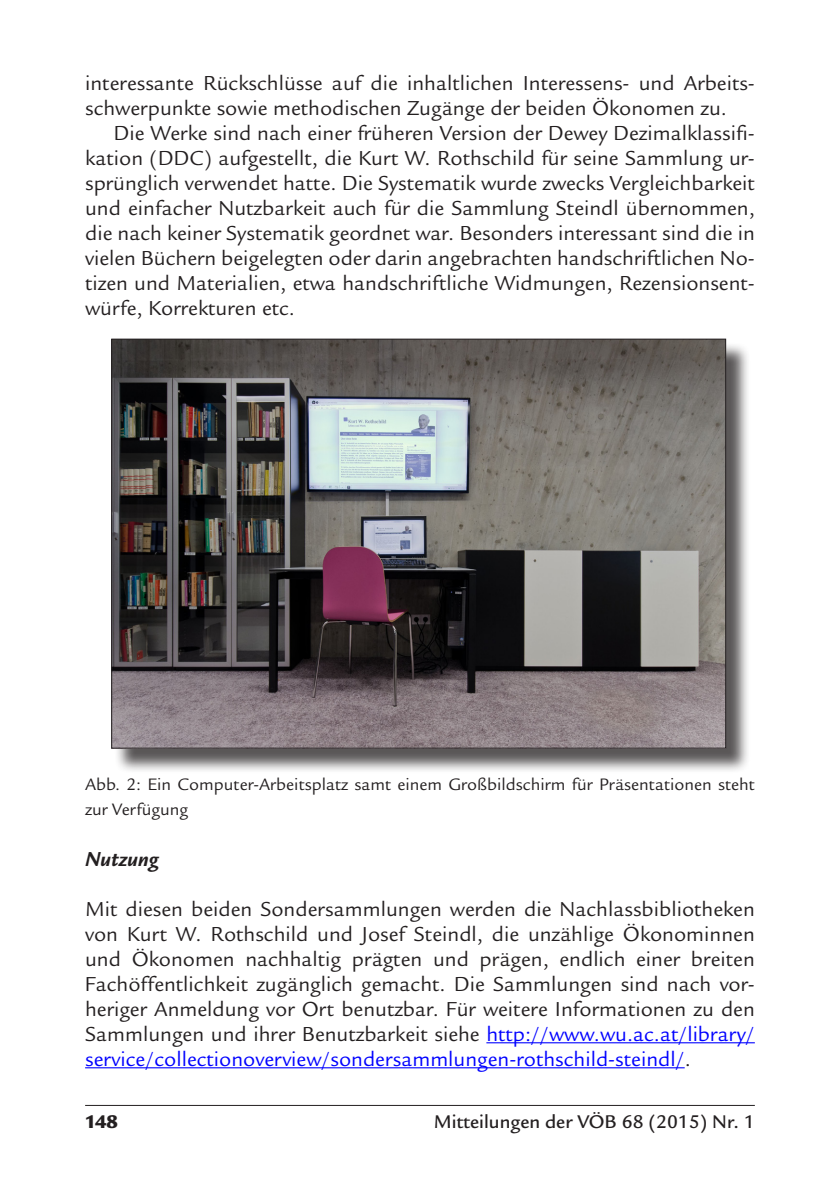
<style>
.page{position:relative;width:840px;height:1191px;background:#fff}
.page>*{position:absolute;margin:0;border:0;box-sizing:border-box;transform-origin:0 0}
.Absatz_nicht_eingerü{font:22px/25px "Legacy Sans";color:#231f20}
.Absatz_eingerückt{font:22px/25px "Legacy Sans";color:#231f20;text-align:justify}
.Absatz_nicht_eingerü-2{font:italic 700 22px "Legacy Sans";color:#231f20}
.t1{font:500 20px "Legacy Sans";color:#231f20}
.t2{font:900 20px "Legacy Sans";color:#231f20}
.Absatz_nicht_eingerü-3{font:18px/25px "Legacy Sans";color:#231f20}
.s1{color:#00f}
</style>
<div class="page">
<hr style="left:85px;top:1105px;width:669px;height:1px;background:#231f20">
<hr style="left:486px;top:1042px;width:268px;height:1px;background:#00f">
<hr style="left:85px;top:1067px;width:599px;height:1px;background:#00f">
<div style="left:114px;top:342px;width:636px;height:431px;background:#231f20;opacity:.75"></div>
<img style="left:113px;top:341px;width:610px;height:405px">
<p class="Absatz_nicht_eingerü" style="left:85px;top:71px;width:670px">interessante Rückschlüsse auf die inhaltlichen Interessens- und Arbeits&shy;schwerpunkte sowie methodischen Zugänge der beiden Ökonomen zu.</p>
<p class="Absatz_eingerückt" style="left:85px;top:121px;width:670px;text-indent:28px">Die Werke sind nach einer früheren Version der Dewey Dezimalklassifi&shy;kation (DDC) aufgestellt, die Kurt W. Rothschild für seine Sammlung ur&shy;sprünglich verwendet hatte. Die Systematik wurde zwecks Vergleichbarkeit und einfacher Nutzbarkeit auch für die Sammlung Steindl übernommen, die nach keiner Systematik geordnet war. Besonders interessant sind die in vielen Büchern beigelegten oder darin angebrachten handschriftlichen No&shy;tizen und Materialien, etwa handschriftliche Widmungen, Rezensionsent&shy;würfe, Korrekturen etc.</p>
<p class="Absatz_nicht_eingerü-3" style="left:85px;top:772px;width:670px">Abb. 2: Ein Computer-Arbeitsplatz samt einem Großbildschirm für Präsentationen steht zur Verfügung</p>
<p class="Absatz_nicht_eingerü-2" style="left:85px;top:846px;width:75px">Nutzung</p>
<p class="Absatz_nicht_eingerü" style="left:85px;top:896px;width:670px;text-align:justify">Mit diesen beiden Sondersammlungen werden die Nachlassbibliotheken von Kurt W. Rothschild und Josef Steindl, die unzählige Ökonominnen und Ökonomen nachhaltig prägten und prägen, endlich einer breiten Fachöffentlichkeit zugänglich gemacht. Die Sammlungen sind nach vor&shy;heriger Anmeldung vor Ort benutzbar. Für weitere Informationen zu den Sammlungen und ihrer Benutzbarkeit siehe <span class="s1">http://www.wu.ac.at/library/ service/collectionoverview/sondersammlungen-rothschild-steindl/</span>.</p>
<p class="t2" style="left:84px;top:1110px;width:35px">148</p>
<p class="t1" style="left:433px;top:1110px;width:322px">Mitteilungen der VÖB 68 (2015) Nr. 1</p>
</div>
